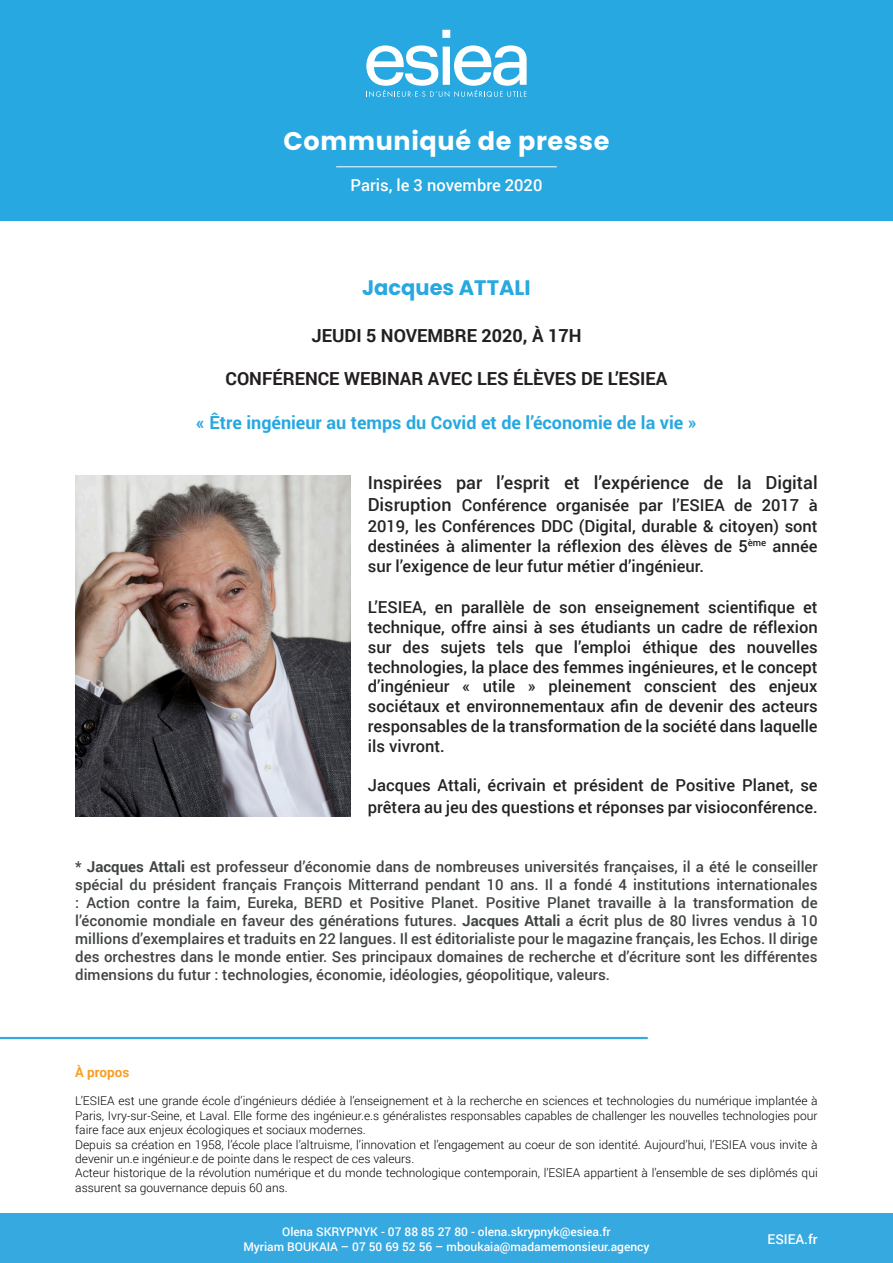
<style>
.page{position:relative;width:893px;height:1263px;background:#fff}
.page>*{position:absolute;margin:0;border:0;box-sizing:border-box;transform-origin:0 0}
.t1{font:700 25.5px "Poppins";letter-spacing:.025em;color:#fff}
.t2{font:700 21px "Poppins";color:#27a8e0}
.t3{font:700 18px "Roboto";color:#231f20}
.t4{font:700 18px "Roboto";color:#27a8e0}
.t5{font:500 18px "Roboto";color:#252223}
.t6{font:500 16.5px/19.8px "Roboto";color:#252223}
.t7{font:500 16.5px "Roboto";color:#fff}
.t8{font:500 15px/18px "Roboto";color:#414445;text-align:justify}
.t9{font:500 13.5px "Roboto";color:#fff}
.t10{font:700 13.5px "Roboto";color:#f89e24}
.t11{font:300 12px/14.4px "Roboto";color:#000001}
.t12{font:500 12px "Roboto";color:#fff}
.s1{font-size:18px}
.s2{font-weight:700}
</style>
<div class="page">
<div style="left:0;top:0;width:893px;height:220px;background:#27a8e0"></div>
<hr style="left:336px;top:166px;width:221px;height:1px;background:#fff">
<div style="left:0;top:1213px;width:893px;height:50px;background:#36a9e1"></div>
<svg style="left:366px;top:30px;width:161px;height:67px"></svg>
<hr style="left:0;top:1037px;width:648px;height:2px;background:#36a9e1">
<img style="left:75px;top:475px;width:275px;height:341px">
<p class="t1" style="left:284px;top:126px;width:327px">Communiqué de presse</p>
<p class="t7" style="left:351px;top:174px;width:193px">Paris, le 3 novembre 2020</p>
<p class="t2" style="left:362px;top:276px;width:170px">Jacques ATTALI</p>
<p class="t3" style="left:312px;top:323px;width:271px">JEUDI 5 NOVEMBRE 2020, À 17H</p>
<p class="t3" style="left:226px;top:366px;width:443px">CONFÉRENCE WEBINAR AVEC LES ÉLÈVES DE L’ESIEA</p>
<p class="t4" style="left:196px;top:410px;width:502px">« Être ingénieur au temps du Covid et de l’économie de la vie »</p>
<p class="t5" style="left:368px;top:470px;width:451px">Inspirées par l’esprit et l’expérience de la Digital</p>
<p class="t6" style="left:368px;top:493px;width:451px;line-height:21.6px"><span class="s1">Disruption</span> Conférence organisée par l’ESIEA de 2017 à<br>2019, les Conférences DDC (Digital, durable &amp; citoyen) sont</p>
<p class="t6" style="left:368px;top:535px;width:451px">destinées à alimenter la réflexion des élèves de 5<sup>ème</sup> année sur l’exigence de leur futur métier d’ingénieur.</p>
<p class="t6" style="left:368px;top:597px;width:451px;text-align:justify">L’ESIEA, en parallèle de son enseignement scientifique et technique, offre ainsi à ses étudiants un cadre de réflexion sur des sujets tels que l’emploi éthique des nouvelles technologies, la place des femmes ingénieures, et le concept d’ingénieur « utile » pleinement conscient des enjeux sociétaux et environnementaux afin de devenir des acteurs responsables de la transformation de la société dans laquelle ils vivront.</p>
<p class="t6" style="left:368px;top:774px;width:451px;line-height:21.6px">Jacques Attali, écrivain et président de Positive Planet, se prêtera au jeu des questions et réponses par visioconférence.</p>
<p class="t8" style="left:75px;top:857px;width:744px">* <span class="s2">Jacques Attali</span> est professeur d’économie dans de nombreuses universités françaises, il a été le conseiller spécial du président français François Mitterrand pendant 10 ans. Il a fondé 4 institutions internationales : Action contre la faim, Eureka, BERD et Positive Planet. Positive Planet travaille à la transformation de l’économie mondiale en faveur des générations futures. <span class="s2">Jacques Attali</span> a écrit plus de 80 livres vendus à 10 millions d’exemplaires et traduits en 22 langues. Il est éditorialiste pour le magazine français, les Echos. Il dirige des orchestres dans le monde entier. Ses principaux domaines de recherche et d’écriture sont les différentes dimensions du futur : technologies, économie, idéologies, géopolitique, valeurs.</p>
<p class="t10" style="left:75px;top:1062px;width:56px">À propos</p>
<p class="t11" style="left:75px;top:1093px;width:744px;text-align:justify">L’ESIEA est une grande école d’ingénieurs dédiée à l’enseignement et à la recherche en sciences et technologies du numérique implantée à Paris, Ivry-sur-Seine, et Laval. Elle forme des ingénieur.e.s généralistes responsables capables de challenger les nouvelles technologies pour faire face aux enjeux écologiques et sociaux modernes.</p>
<p class="t11" style="left:75px;top:1137px;width:744px">Depuis sa création en 1958, l’école place l’altruisme, l’innovation et l’engagement au coeur de son identité. Aujourd’hui, l’ESIEA vous invite à devenir un.e ingénieur.e de pointe dans le respect de ces valeurs.</p>
<p class="t11" style="left:75px;top:1165px;width:744px">Acteur historique de la révolution numérique et du monde technologique contemporain, l’ESIEA appartient à l’ensemble de ses diplômés qui assurent sa gouvernance depuis 60 ans.</p>
<p class="t12" style="left:282px;top:1223px;width:330px">Olena SKRYPNYK - 07 88 85 27 80 - olena.skrypnyk@esiea.fr</p>
<p class="t12" style="left:243px;top:1238px;width:408px">Myriam BOUKAIA – 07 50 69 52 56 – mboukaia@madamemonsieur.agency</p>
<p class="t9" style="left:767px;top:1230px;width:51px">ESIEA.fr</p>
</div>
